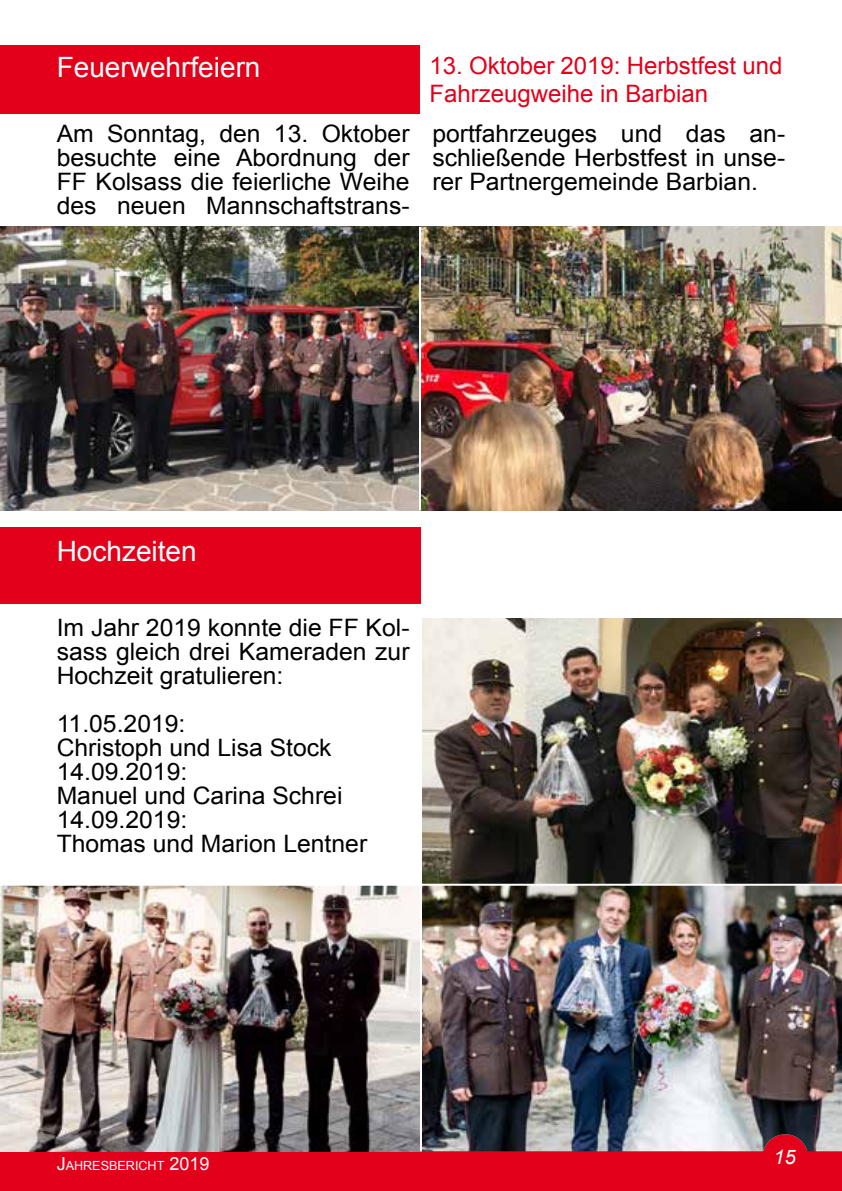
<style>
.page{position:relative;width:842px;height:1191px;background:#fff}
.page>*{position:absolute;margin:0;border:0;box-sizing:border-box;transform-origin:0 0}
.t1{font:28px "Arial";color:#fff}
.t2{font:24px/24px "Arial";color:#000;text-align:justify}
.t3{font:24px/28px "Arial";color:#e2001a}
.t4{font:italic 20px "Arial";color:#fff}
.t5{font:12.6px "Arial";color:#fff}
.s1{font-size:18px}
</style>
<div class="page">
<div style="left:0;top:1151px;width:842px;height:40px;background:#e2001a"></div>
<div style="left:0;top:46px;width:421px;height:68px;background:#e2001a"></div>
<img style="left:422px;top:618px;width:420px;height:265px">
<img style="left:0;top:227px;width:842px;height:283px">
<hr style="left:419px;top:227px;width:2px;height:283px;background:#fff">
<div style="left:0;top:527px;width:421px;height:76px;background:#e2001a"></div>
<img style="left:0;top:885px;width:842px;height:266px">
<hr style="left:420px;top:618px;width:2px;height:533px;background:#fff">
<p class="t1" style="left:57px;top:49px;width:205px">Feuerwehrfeiern</p>
<p class="t3" style="left:429px;top:52px;width:354px">13. Oktober 2019: Herbstfest und<br>Fahrzeugweihe in Barbian</p>
<p class="t2" style="left:57px;top:122px;width:354px">Am Sonntag, den 13. Oktober besuchte eine Abordnung der FF Kolsass die feierliche Weihe des neuen Mannschaftstrans-</p>
<p class="t2" style="left:432px;top:122px;width:354px">portfahrzeuges und das an&shy;schließende Herbstfest in unse&shy;rer Partnergemeinde Barbian.</p>
<p class="t1" style="left:57px;top:532px;width:142px">Hochzeiten</p>
<p class="t2" style="left:57px;top:615px;width:354px">Im Jahr 2019 konnte die FF Kol&shy;sass gleich drei Kameraden zur Hochzeit gratulieren:</p>
<p class="t2" style="left:57px;top:711px;width:312px;text-align:left">11.05.2019:<br>Christoph und Lisa Stock<br>14.09.2019:<br>Manuel und Carina Schrei<br>14.09.2019:<br>Thomas und Marion Lentner</p>
<p class="t5" style="left:57px;top:1157px;width:154px"><span class="s1">J</span>AHRESBERICHT <span class="s1">2019</span></p>
<p class="t4" style="left:773px;top:1144px;width:24px">15</p>
</div>
